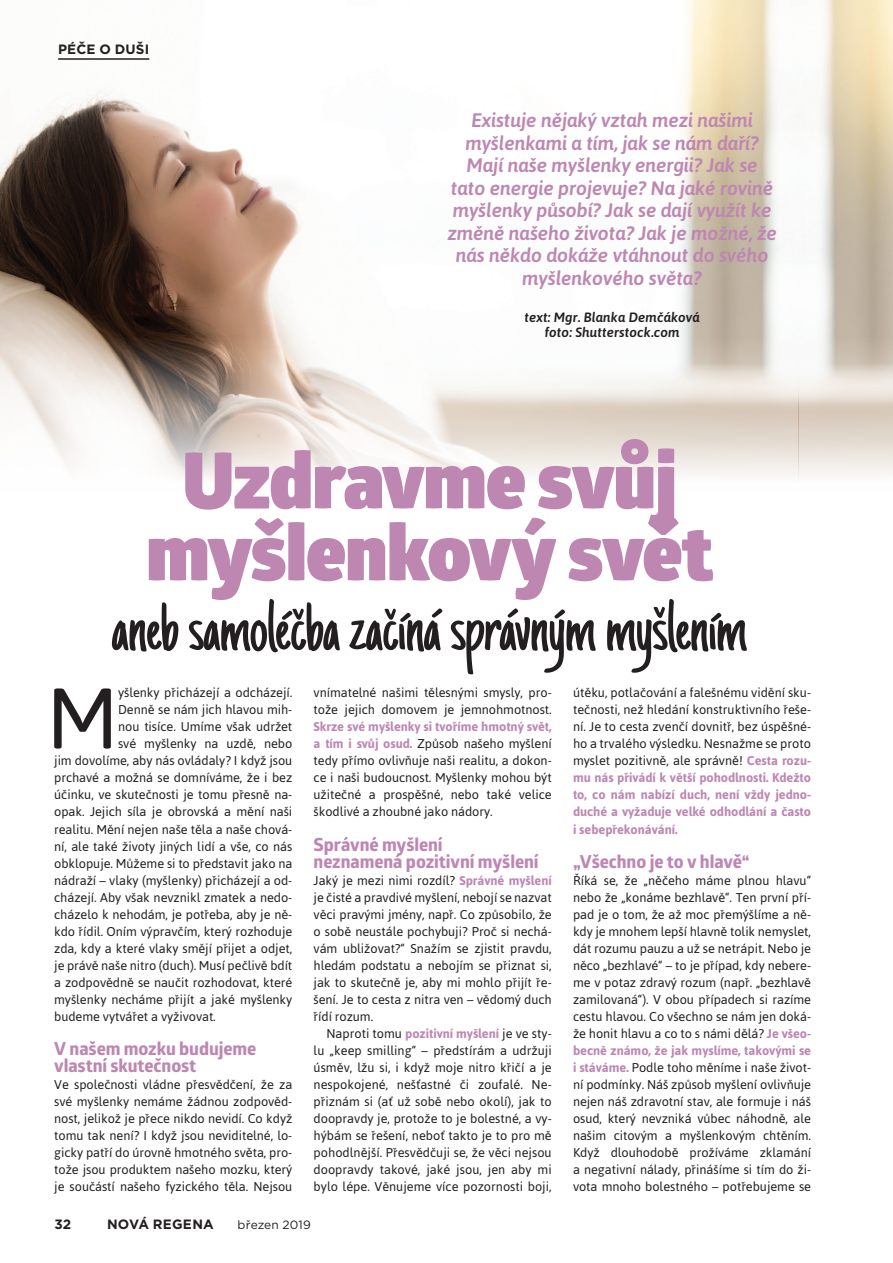
<style>
.page{position:relative;width:893px;height:1263px;background:#fff}
.page>*{position:absolute;margin:0;border:0;box-sizing:border-box;transform-origin:0 0}
.t1{font:85.5px "Asap";color:#231f20}
.t2{font:900 78px/72px "Glober";letter-spacing:-.015em;color:#be87b2;text-align:center}
.t3{font:73.5px "Just Another Hand";letter-spacing:-.015em;color:#231f20}
.t4{font:italic 500 19.5px/22.5px "Asap";letter-spacing:-.01em;color:#be87b2;text-align:center}
.t5{font:700 18px/17px "Globerx";letter-spacing:-.005em;color:#be87b2}
.t6{font:italic 500 13.5px/15px "Asap";letter-spacing:.005em;color:#231f20;text-align:center}
.t7{font:700 13.5px "Gotham";letter-spacing:.01em;color:#231f20}
.t8{font:12.75px/17px "Asap";letter-spacing:-.005em;color:#231f20;text-align:justify}
.t9{font:12px "Gotham";letter-spacing:.01em;color:#231f20}
.s1{font-weight:700;color:#be87b2}
</style>
<div class="page">
<img style="left:0;top:0;width:893px;height:480px">
<hr style="left:58px;top:58px;width:91px;height:2px;background:#231f20">
<p class="t7" style="left:58px;top:40px;width:93px">PÉČE O DUŠI</p>
<p class="t4" style="left:447px;top:108px;width:331px">Existuje nějaký vztah mezi našimi myšlenkami a tím, jak se nám daří?<br>Mají naše myšlenky energii? Jak se tato energie projevuje? Na jaké rovině myšlenky působí? Jak se dají využít ke změně našeho života? Jak je možné, že nás někdo dokáže vtáhnout do svého myšlenkového světa?</p>
<p class="t6" style="left:524px;top:309px;width:177px">text: Mgr. Blanka Demčáková foto: Shutterstock.com</p>
<h2 class="t2" style="left:146px;top:445px;width:568px">Uzdravme svůj myšlenkový svět</h2>
<h3 class="t3" style="left:111px;top:583px;width:637px">aneb samoléčba začíná správným myšlením</h3>
<h1 class="t1" style="left:47px;top:662px;width:74px">M</h1>
<p class="t8" style="left:118px;top:684px;width:176px">yšlenky přicházejí a odcházejí.</p>
<p class="t8" style="left:118px;top:701px;width:176px">Denně se nám jich hlavou mih-</p>
<p class="t8" style="left:118px;top:718px;width:176px">nou tisíce. Umíme však udržet</p>
<p class="t8" style="left:118px;top:735px;width:176px">své myšlenky na uzdě, nebo</p>
<p class="t8" style="left:54px;top:752px;width:240px">jim dovolíme, aby nás ovládaly? I když jsou</p>
<p class="t8" style="left:54px;top:769px;width:240px">prchavé a možná se domníváme, že i bez</p>
<p class="t8" style="left:54px;top:786px;width:240px">účinku, ve skutečnosti je tomu přesně na-</p>
<p class="t8" style="left:54px;top:803px;width:240px">opak. Jejich síla je obrovská a mění naši</p>
<p class="t8" style="left:54px;top:820px;width:240px">realitu. Mění nejen naše těla a naše chová-</p>
<p class="t8" style="left:54px;top:837px;width:240px">ní, ale také životy jiných lidí a vše, co nás</p>
<p class="t8" style="left:54px;top:854px;width:240px">obklopuje. Můžeme si to představit jako na</p>
<p class="t8" style="left:54px;top:871px;width:240px">nádraží – vlaky (myšlenky) přicházejí a od-</p>
<p class="t8" style="left:54px;top:888px;width:240px">cházejí. Aby však nevznikl zmatek a nedo-</p>
<p class="t8" style="left:54px;top:905px;width:240px">cházelo k nehodám, je potřeba, aby je ně-</p>
<p class="t8" style="left:54px;top:922px;width:240px">kdo řídil. Oním výpravčím, který rozhoduje</p>
<p class="t8" style="left:54px;top:939px;width:240px">zda, kdy a které vlaky smějí přijet a odjet,</p>
<p class="t8" style="left:54px;top:956px;width:240px">je právě naše nitro (duch). Musí pečlivě bdít</p>
<p class="t8" style="left:54px;top:973px;width:240px">a zodpovědně se naučit rozhodovat, které</p>
<p class="t8" style="left:54px;top:990px;width:240px">myšlenky necháme přijít a jaké myšlenky</p>
<p class="t8" style="left:54px;top:1007px;width:163px">budeme vytvářet a vyživovat.</p>
<h3 class="t5" style="left:54px;top:1039px;width:204px">V našem mozku budujeme vlastní skutečnost</h3>
<p class="t8" style="left:54px;top:1075px;width:240px">Ve společnosti vládne přesvědčení, že za své myšlenky nemáme žádnou zodpověd&shy;nost, jelikož je přece nikdo nevidí. Co když tomu tak není? I když jsou neviditelné, lo&shy;gicky patří do úrovně hmotného světa, pro&shy;tože jsou produktem našeho mozku, který je součástí našeho fyzického těla. Nejsou</p>
<p class="t8" style="left:314px;top:684px;width:240px">vnímatelné našimi tělesnými smysly, pro&shy;tože jejich domovem je jemnohmotnost.</p>
<p class="t8" style="left:314px;top:718px;width:240px"><span class="s1">Skrze své myšlenky si tvoříme hmotný svět, a tím i svůj osud.</span> Způsob našeho myšlení tedy přímo ovlivňuje naši realitu, a dokon&shy;ce i naši budoucnost. Myšlenky mohou být užitečné a prospěšné, nebo také velice škodlivé a zhoubné jako nádory.</p>
<h3 class="t5" style="left:314px;top:835px;width:226px">Správné myšlení<br>neznamená pozitivní myšlení</h3>
<p class="t8" style="left:314px;top:871px;width:240px">Jaký je mezi nimi rozdíl? <span class="s1">Správné myšlení </span>je čisté a pravdivé myšlení, nebojí se nazvat věci pravými jmény, např. Co způsobilo, že o sobě neustále pochybuji? Proč si nechá&shy;vám ubližovat?“ Snažím se zjistit pravdu, hledám podstatu a nebojím se přiznat si, jak to skutečně je, aby mi mohlo přijít ře&shy;šení. Je to cesta z nitra ven – vědomý duch řídí rozum.</p>
<p class="t8" style="left:314px;top:1024px;width:240px;text-indent:13px">Naproti tomu <span class="s1">pozitivní myšlení</span> je ve sty&shy;lu „keep smilling“ – předstírám a udržuji úsměv, lžu si, i když moje nitro křičí a je nespokojené, nešťastné či zoufalé. Ne&shy;přiznám si (ať už sobě nebo okolí), jak to doopravdy je, protože to je bolestné, a vy&shy;hýbám se řešení, neboť takto je to pro mě pohodlnější. Přesvědčuji se, že věci nejsou doopravdy takové, jaké jsou, jen aby mi bylo lépe. Věnujeme více pozornosti boji,</p>
<p class="t7" style="left:54px;top:1215px;width:18px">32</p>
<p class="t7" style="left:107px;top:1215px;width:108px">NOVÁ REGENA</p>
<p class="t9" style="left:238px;top:1217px;width:75px">březen 2019</p>
<p class="t8" style="left:573px;top:684px;width:240px">útěku, potlačování a falešnému vidění sku&shy;tečnosti, než hledání konstruktivního řeše&shy;ní. Je to cesta zvenčí dovnitř, bez úspěšné&shy;ho a trvalého výsledku. Nesnažme se proto myslet pozitivně, ale správně! <span class="s1">Cesta rozu&shy;mu nás přivádí k větší pohodlnosti. Kdežto to, co nám nabízí duch, není vždy jedno&shy;duché a vyžaduje velké odhodlání a často i sebepřekonávání.</span></p>
<h3 class="t5" style="left:573px;top:852px;width:178px">„Všechno je to v hlavě“</h3>
<p class="t8" style="left:573px;top:871px;width:240px">Říká se, že „něčeho máme plnou hlavu“ nebo že „konáme bezhlavě“. Ten první pří&shy;pad je o tom, že až moc přemýšlíme a ně&shy;kdy je mnohem lepší hlavně tolik nemyslet, dát rozumu pauzu a už se netrápit. Nebo je něco „bezhlavé“ – to je případ, kdy nebere&shy;me v potaz zdravý rozum (např. „bezhlavě zamilovaná“). V obou případech si razíme cestu hlavou. Co všechno se nám jen doká&shy;že honit hlavu a co to s námi dělá? <span class="s1">Je všeo&shy;becně známo, že jak myslíme, takovými se i stáváme.</span> Podle toho měníme i naše život&shy;ní podmínky. Náš způsob myšlení ovlivňuje nejen náš zdravotní stav, ale formuje i náš osud, který nevzniká vůbec náhodně, ale našim citovým a myšlenkovým chtěním.<br>Když dlouhodobě prožíváme zklamání a negativní nálady, přinášíme si tím do ži&shy;vota mnoho bolestného – potřebujeme se</p>
</div>
